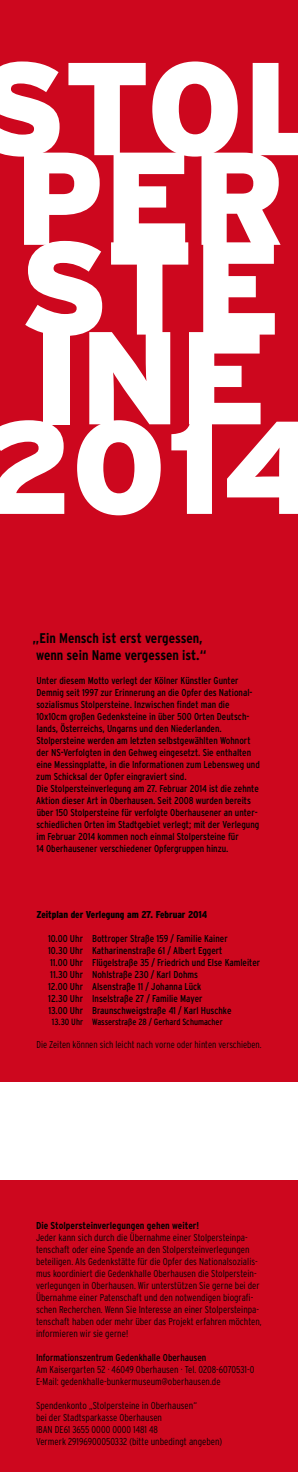
<style>
.page{position:relative;width:298px;height:1472px;background:#fff}
.page>*{position:absolute;margin:0;border:0;box-sizing:border-box;transform-origin:0 0}
.t1{font:900 131.7px "Interstate";color:#fff}
.t2{font:700 condensed 14px/16.8px "Interstate";color:#000}
.t3{font:condensed 10px/12px "Interstate";color:#000}
.t4{font:300 condensed 10px/12px "Interstate";color:#000}
.t5{font:300 condensed 10px "Interstate";color:#000;scale:.96 1}
.t6{font:700 condensed 10px "Interstate";color:#000}
.t7{font:900 condensed 10px "Interstate";color:#000}
.t8{font:condensed 9px "Interstate";color:#000}
</style>
<div class="page">
<div style="left:0;top:0;width:298px;height:1471px;background:#cd071e"></div>
<div style="left:0;top:1081px;width:298px;height:98px;background:#fff"></div>
<h1 class="t1" style="left:-23px;top:33px;width:349px">STOL</h1>
<h1 class="t1" style="left:15px;top:123px;width:273px">PER</h1>
<h1 class="t1" style="left:19px;top:213px;width:264px">STE</h1>
<h1 class="t1" style="left:34px;top:302px;width:235px">INE</h1>
<h1 class="t1" style="left:-18px;top:392px;width:339px">2014</h1>
<h2 class="t2" style="left:33px;top:629px;width:175px">„Ein Mensch ist erst vergessen, wenn sein Name vergessen ist.“</h2>
<p class="t3" style="left:36px;top:674px;width:225px">Unter diesem Motto verlegt der Kölner Künstler Gunter Demnig seit 1997 zur Erinnerung an die Opfer des National&shy;sozialismus Stolpersteine. Inzwischen findet man die 10x10cm großen Gedenksteine in über 500 Orten Deutsch&shy;lands, Österreichs, Ungarns und den Niederlanden.<br>Stolpersteine werden am letzten selbstgewählten Wohnort der NS-Verfolgten in den Gehweg eingesetzt. Sie enthalten eine Messingplatte, in die Informationen zum Lebensweg und zum Schicksal der Opfer eingraviert sind.<br>Die Stolpersteinverlegung am 27. Februar 2014 ist die zehnte Aktion dieser Art in Oberhausen. Seit 2008 wurden bereits über 150 Stolpersteine für verfolgte Oberhausener an unter&shy;schiedlichen Orten im Stadtgebiet verlegt; mit der Verlegung im Februar 2014 kommen noch einmal Stolpersteine für<br>14 Oberhausener verschiedener Opfergruppen hinzu.</p>
<p class="t7" style="left:36px;top:908px;width:172px">Zeitplan der Verlegung am 27. Februar 2014</p>
<p class="t3" style="left:48px;top:932px;width:213px">10.00 Uhr Bottroper Straße 159 / Familie Kainer<br>10.30 Uhr Katharinenstraße 61 / Albert Eggert<br>11.00 Uhr Flügelstraße 35 / Friedrich und Else Kamleiter 11.30 Uhr Nohlstraße 230 / Karl Dohms<br>12.00 Uhr Alsenstraße 11 / Johanna Lück<br>12.30 Uhr Inselstraße 27 / Familie Mayer<br>13.00 Uhr Braunschweigstraße 41 / Karl Huschke</p>
<p class="t8" style="left:52px;top:1016px;width:172px">13.30 Uhr Wasserstraße 28 / Gerhard Schumacher</p>
<p class="t5" style="left:36px;top:1038px;width:236px">Die Zeiten können sich leicht nach vorne oder hinten verschieben.</p>
<p class="t6" style="left:36px;top:1220px;width:165px">Die Stolpersteinverlegungen gehen weiter!</p>
<p class="t4" style="left:36px;top:1231px;width:227px">Jeder kann sich durch die Übernahme einer Stolpersteinpa&shy;tenschaft oder eine Spende an den Stolpersteinverlegungen beteiligen. Als Gedenkstätte für die Opfer des Nationalsozialis&shy;mus koordiniert die Gedenkhalle Oberhausen die Stolperstein&shy;verlegungen in Oberhausen. Wir unterstützen Sie gerne bei der Übernahme einer Patenschaft und den notwendigen biografi&shy;schen Recherchen. Wenn Sie Interesse an einer Stolpersteinpa&shy;tenschaft haben oder mehr über das Projekt erfahren möchten, informieren wir sie gerne!</p>
<p class="t3" style="left:36px;top:1351px;width:172px">Informationszentrum Gedenkhalle Oberhausen</p>
<p class="t4" style="left:36px;top:1363px;width:220px">Am Kaisergarten 52 · 46049 Oberhausen · Tel. 0208-6070531-0<br>E-Mail: gedenkhalle-bunkermuseum@oberhausen.de</p>
<p class="t4" style="left:36px;top:1399px;width:187px">Spendenkonto „Stolpersteine in Oberhausen“<br>bei der Stadtsparkasse Oberhausen<br>IBAN DE61 3655 0000 0000 1481 48<br>Vermerk 29196900050332 (bitte unbedingt angeben)</p>
</div>
